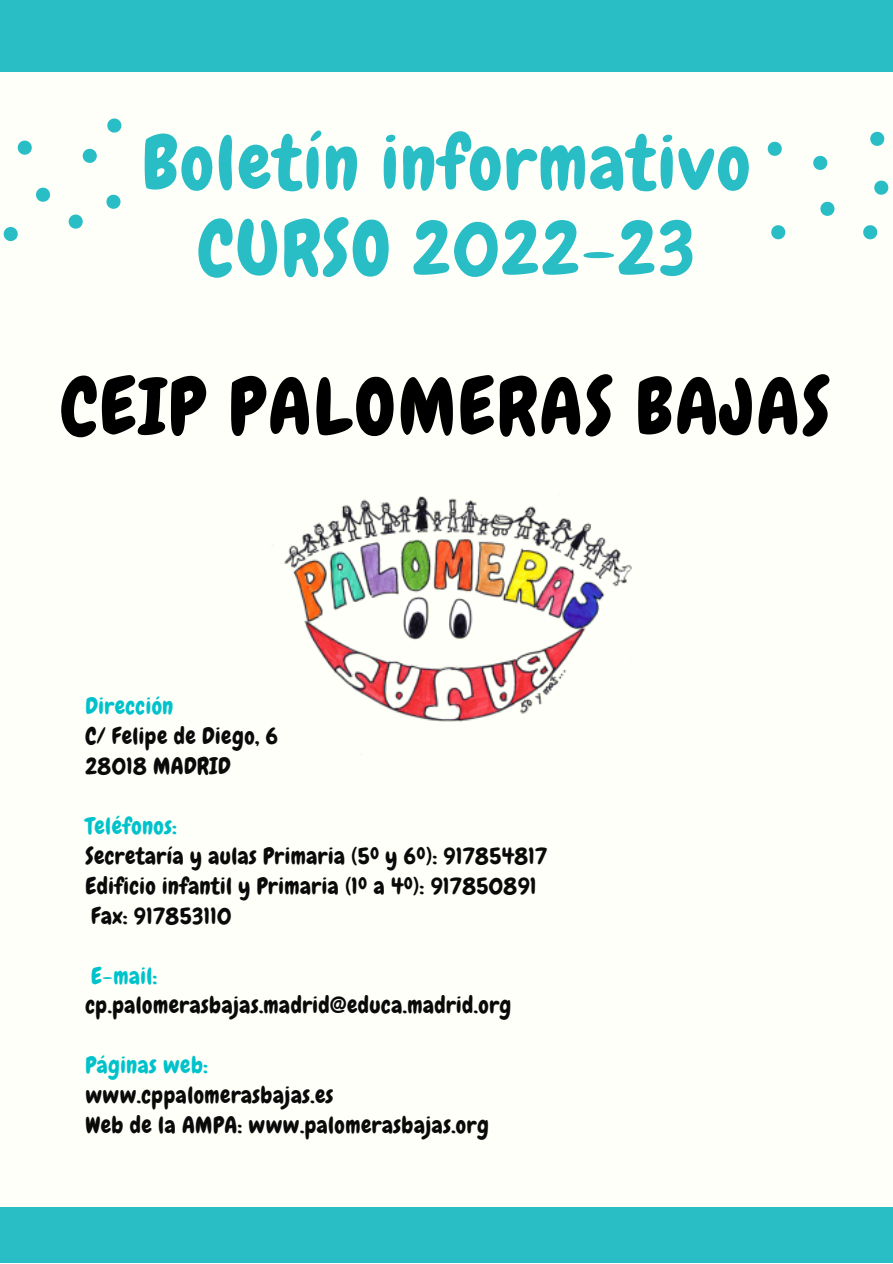
<style>
.page{position:relative;width:893px;height:1264px;background:#fff}
.page>*{position:absolute;margin:0;border:0;box-sizing:border-box;transform-origin:0 0}
.t1{font:78px "Chewy";letter-spacing:.03em;color:#000}
.t2{font:75px/85.5px "Chewy";letter-spacing:.03em;color:#29bdc5;text-align:center}
.t3{font:23.1px/29.8px "Chewy";letter-spacing:.02em;color:#0a0a0a}
.t4{font:23.1px "Chewy";letter-spacing:.02em;color:#00c2cb}
</style>
<div class="page">
<div style="left:0;top:0;width:892px;height:1262px;background:#fffff9"></div>
<div style="left:0;top:0;width:892px;height:72px;background:#29bdc5"></div>
<svg style="left:36px;top:188px;width:14px;height:14px"></svg>
<svg style="left:106px;top:195px;width:14px;height:14px"></svg>
<svg style="left:18px;top:141px;width:14px;height:14px"></svg>
<svg style="left:107px;top:118px;width:14px;height:15px"></svg>
<svg style="left:4px;top:227px;width:14px;height:14px"></svg>
<svg style="left:83px;top:149px;width:14px;height:14px"></svg>
<svg style="left:69px;top:214px;width:14px;height:15px"></svg>
<svg style="left:870px;top:132px;width:14px;height:14px"></svg>
<svg style="left:820px;top:202px;width:14px;height:14px"></svg>
<svg style="left:863px;top:225px;width:14px;height:14px"></svg>
<svg style="left:767px;top:142px;width:14px;height:14px"></svg>
<svg style="left:874px;top:181px;width:14px;height:14px"></svg>
<svg style="left:813px;top:156px;width:14px;height:14px"></svg>
<svg style="left:771px;top:225px;width:14px;height:14px"></svg>
<div style="left:0;top:1207px;width:892px;height:55px;background:#29bdc5"></div>
<img style="left:272px;top:496px;width:360px;height:226px">
<h2 class="t2" style="left:142px;top:120px;width:609px">Boletín informativo<br>CURSO 2022-23</h2>
<h1 class="t1" style="left:61px;top:357px;width:770px">CEIP PALOMERAS BAJAS</h1>
<p class="t4" style="left:85px;top:691px;width:89px">Dirección</p>
<p class="t3" style="left:85px;top:721px;width:194px">C/ Felipe de Diego, 6<br>28018 MADRID</p>
<p class="t4" style="left:85px;top:811px;width:93px">Teléfonos:</p>
<p class="t3" style="left:85px;top:841px;width:463px">Secretaría y aulas Primaria (5º y 6º): 917854817<br>Edificio infantil y Primaria (1º a 4º): 917850891<br>Fax: 917853110</p>
<p class="t4" style="left:91px;top:960px;width:67px">E-mail:</p>
<p class="t3" style="left:85px;top:990px;width:427px">cp.palomerasbajas.madrid@educa.madrid.org</p>
<p class="t4" style="left:85px;top:1050px;width:124px">Páginas web:</p>
<p class="t3" style="left:85px;top:1080px;width:405px">www.cppalomerasbajas.es<br>Web de la AMPA: www.palomerasbajas.org</p>
</div>
